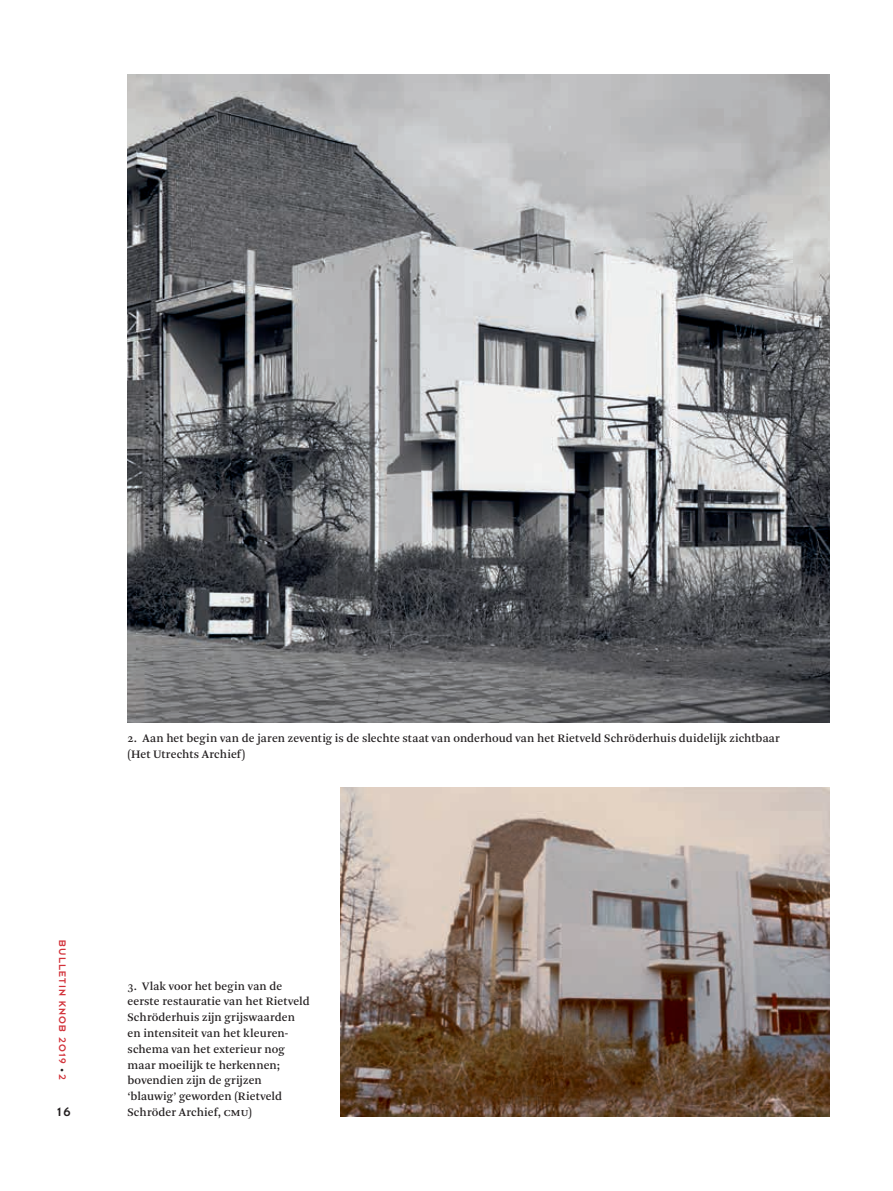
<style>
.page{position:relative;width:893px;height:1191px;background:#fff}
.page>*{position:absolute;margin:0;border:0;box-sizing:border-box;transform-origin:0 0}
.t1{font:13.5px "Dessau Pro";color:#231f20}
.t2{font:12px/15.8px "Arnhem Pro";letter-spacing:.01em;color:#231f20}
.t3{font:10.5px "Dessau Pro";letter-spacing:.11em;color:#d23139}
.s1{font-size:8.25px;color:#231f20}
</style>
<div class="page">
<img style="left:128px;top:74px;width:701px;height:648px">
<img style="left:340px;top:787px;width:489px;height:329px">
<p class="t2" style="left:128px;top:730px;width:654px">2. Aan het begin van de jaren zeventig is de slechte staat van onderhoud van het Rietveld Schröderhuis duidelijk zichtbaar (Het Utrechts Archief)</p>
<p class="t3" style="left:68px;top:940px;width:141px;rotate:90deg">BULLETIN KNOB 2019 <span class="s1">•</span> 2</p>
<p class="t1" style="left:57px;top:1105px;width:15px">16</p>
<p class="t2" style="left:128px;top:978px;width:184px">3. Vlak voor het begin van de eerste restauratie van het Rietveld<br>Schröderhuis zijn grijswaarden en intensiteit van het kleuren&shy;schema van het exterieur nog maar moeilijk te herkennen; bovendien zijn de grijzen ‘blauwig’ geworden (Rietveld<br>Schröder Archief, CMU)</p>
</div>
